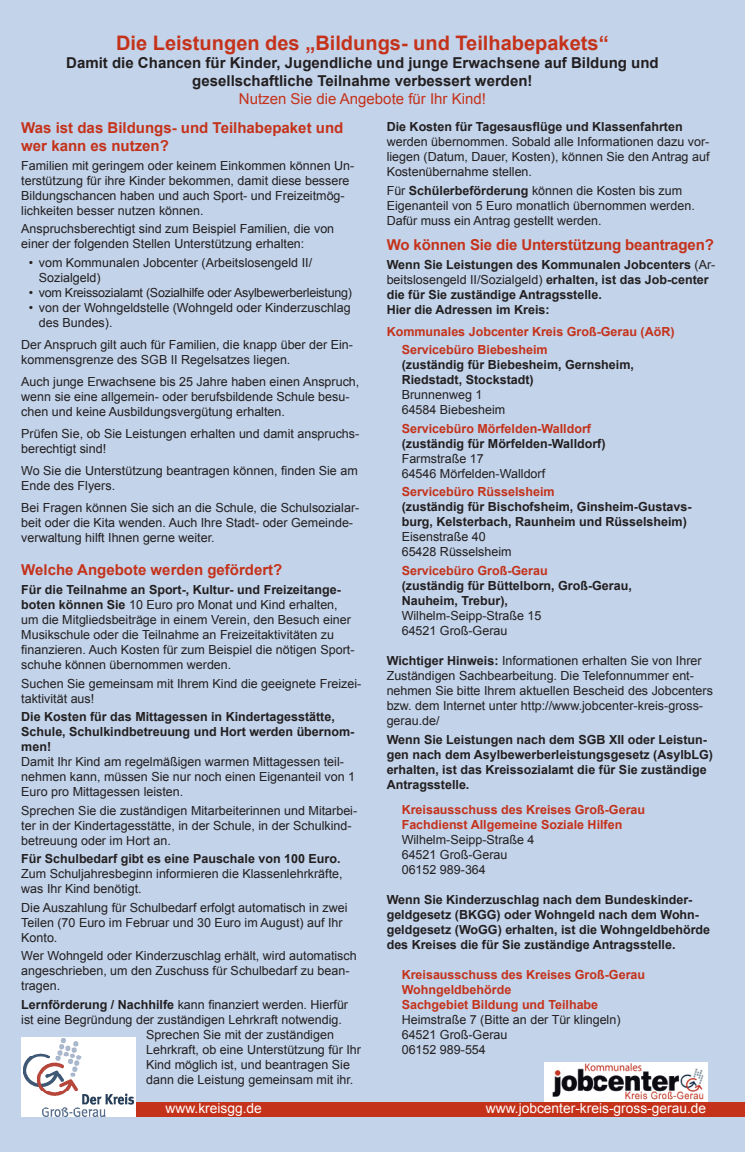
<style>
.page{position:relative;width:745px;height:1152px;background:#fff}
.page>*{position:absolute;margin:0;border:0;box-sizing:border-box;transform-origin:0 0}
.t1{font:700 20px "Arial";color:#c5321a}
.t2{font:700 15px/18px "Arial";color:#c5321a}
.t3{font:700 15px/18px "Arial";color:#231f20;text-align:center}
.t4{font:15px "Arial";color:#c5321a}
.t5{font:13.75px "Arial";color:#fff}
.t6{font:12.5px/15px "Arial";color:#231f20}
.t7{font:700 12.5px/15px "Arial";color:#231f20}
.t8{font:700 12.5px/15px "Arial";color:#c5321a}
.t9{font:12.5px "Arial";letter-spacing:-.02em;color:#231f20}
.s1{font-weight:700}
.s2{font-weight:400}
</style>
<div class="page">
<div style="left:0;top:0;width:744px;height:1152px;background:#c2d3ea"></div>
<img style="left:544px;top:1062px;width:163px;height:40px">
<div style="left:135px;top:1102px;width:609px;height:14px;background:#c5321a"></div>
<div style="left:21px;top:1036px;width:114px;height:80px;background:#fff"></div>
<img style="left:23px;top:1038px;width:110px;height:78px">
<h1 class="t1" style="left:116px;top:30px;width:493px">Die Leistungen des „Bildungs- und Teilhabepakets“</h1>
<p class="t3" style="left:66px;top:54px;width:593px">Damit die Chancen für Kinder, Jugendliche und junge Erwachsene auf Bildung und gesellschaftliche Teilnahme verbessert werden!</p>
<p class="t4" style="left:239px;top:89px;width:248px">Nutzen Sie die Angebote für Ihr Kind!</p>
<p class="t2" style="left:21px;top:119px;width:323px">Was ist das Bildungs- und Teilhabepaket und wer kann es nutzen?</p>
<p class="t6" style="left:21px;top:158px;width:334px">Familien mit geringem oder keinem Einkommen können Un&shy;terstützung für ihre Kinder bekommen, damit diese bessere Bildungschancen haben und auch Sport- und Freizeitmög&shy;lichkeiten besser nutzen können.</p>
<p class="t6" style="left:21px;top:221px;width:314px">Anspruchsberechtigt sind zum Beispiel Familien, die von einer der folgenden Stellen Unterstützung erhalten:</p>
<p class="t6" style="left:39px;top:255px;width:275px;text-indent:-10px">• vom Kommunalen Jobcenter (Arbeitslosengeld II/<br>Sozialgeld)</p>
<p class="t9" style="left:29px;top:284px;width:324px">• vom Kreissozialamt (Sozialhilfe oder Asylbewerberleistung)</p>
<p class="t6" style="left:39px;top:300px;width:313px;text-indent:-10px">• von der Wohngeldstelle (Wohngeld oder Kinderzuschlag des Bundes).</p>
<p class="t6" style="left:21px;top:337px;width:333px">Der Anspruch gilt auch für Familien, die knapp über der Ein&shy;kommensgrenze des SGB II Regelsatzes liegen.</p>
<p class="t6" style="left:21px;top:374px;width:339px">Auch junge Erwachsene bis 25 Jahre haben einen Anspruch, wenn sie eine allgemein- oder berufsbildende Schule besu&shy;chen und keine Ausbildungsvergütung erhalten.</p>
<p class="t6" style="left:21px;top:426px;width:339px">Prüfen Sie, ob Sie Leistungen erhalten und damit anspruchs&shy;berechtigt sind!</p>
<p class="t6" style="left:21px;top:463px;width:338px">Wo Sie die Unterstützung beantragen können, finden Sie am<br>Ende des Flyers.</p>
<p class="t6" style="left:21px;top:500px;width:339px">Bei Fragen können Sie sich an die Schule, die Schulsozialar&shy;beit oder die Kita wenden. Auch Ihre Stadt- oder Gemeinde&shy;verwaltung hilft Ihnen gerne weiter.</p>
<p class="t2" style="left:21px;top:561px;width:262px">Welche Angebote werden gefördert?</p>
<p class="t6" style="left:21px;top:582px;width:334px"><span class="s1">Für die Teilnahme an Sport-, Kultur- und Freizeitange&shy;boten können Sie</span> 10 Euro pro Monat und Kind erhalten, um die Mitgliedsbeiträge in einem Verein, den Besuch einer Musikschule oder die Teilnahme an Freizeitaktivitäten zu finanzieren. Auch Kosten für zum Beispiel die nötigen Sport&shy;schuhe können übernommen werden.</p>
<p class="t6" style="left:21px;top:676px;width:341px">Suchen Sie gemeinsam mit Ihrem Kind die geeignete Freizei&shy;taktivität aus!</p>
<p class="t7" style="left:21px;top:709px;width:334px">Die Kosten für das Mittagessen in Kindertagesstätte,<br>Schule, Schulkindbetreuung und Hort werden übernom&shy;men!</p>
<p class="t6" style="left:21px;top:754px;width:335px">Damit Ihr Kind am regelmäßigen warmen Mittagessen teil&shy;nehmen kann, müssen Sie nur noch einen Eigenanteil von 1<br>Euro pro Mittagessen leisten.</p>
<p class="t6" style="left:21px;top:803px;width:337px">Sprechen Sie die zuständigen Mitarbeiterinnen und Mitarbei&shy;ter in der Kindertagesstätte, in der Schule, in der Schulkind&shy;betreuung oder im Hort an.</p>
<p class="t7" style="left:21px;top:851px;width:320px">Für Schulbedarf gibt es eine Pauschale von 100 Euro.</p>
<p class="t6" style="left:21px;top:866px;width:322px">Zum Schuljahresbeginn informieren die Klassenlehrkräfte, was Ihr Kind benötigt.</p>
<p class="t6" style="left:21px;top:900px;width:327px">Die Auszahlung für Schulbedarf erfolgt automatisch in zwei<br>Teilen (70 Euro im Februar und 30 Euro im August) auf Ihr<br>Konto.</p>
<p class="t6" style="left:21px;top:948px;width:337px">Wer Wohngeld oder Kinderzuschlag erhält, wird automatisch angeschrieben, um den Zuschuss für Schulbedarf zu bean&shy;tragen.</p>
<p class="t6" style="left:21px;top:997px;width:328px"><span class="s1">Lernförderung / Nachhilfe</span> kann finanziert werden. Hierfür</p>
<p class="t6" style="left:21px;top:1012px;width:322px">ist eine Begründung der zuständigen Lehrkraft notwendig.</p>
<p class="t6" style="left:146px;top:1027px;width:189px">Sprechen Sie mit der zuständigen</p>
<p class="t6" style="left:146px;top:1042px;width:216px">Lehrkraft, ob eine Unterstützung für Ihr</p>
<p class="t6" style="left:146px;top:1057px;width:205px">Kind möglich ist, und beantragen Sie</p>
<p class="t6" style="left:146px;top:1072px;width:209px">dann die Leistung gemeinsam mit ihr.</p>
<p class="t7" style="left:386px;top:120px;width:297px">Die Kosten für Tagesausflüge und Klassenfahrten</p>
<p class="t6" style="left:386px;top:135px;width:324px;text-align:justify">werden übernommen. Sobald alle Informationen dazu vor&shy;liegen (Datum, Dauer, Kosten), können Sie den Antrag auf Kostenübernahme stellen.</p>
<p class="t6" style="left:386px;top:183px;width:309px">Für <span class="s1">Schülerbeförderung</span> können die Kosten bis zum<br>Eigenanteil von 5 Euro monatlich übernommen werden.<br>Dafür muss ein Antrag gestellt werden.</p>
<p class="t2" style="left:386px;top:236px;width:328px">Wo können Sie die Unterstützung beantragen?</p>
<p class="t7" style="left:386px;top:257px;width:330px">Wenn Sie Leistungen des Kommunalen Jobcenters <span class="s2">(Ar&shy;beitslosengeld II/Sozialgeld)</span> erhalten, ist das Job-center die für Sie zuständige Antragsstelle.<br>Hier die Adressen im Kreis:</p>
<p class="t8" style="left:401px;top:322px;width:274px;line-height:18.5px;text-indent:-15px">Kommunales Jobcenter Kreis Groß-Gerau (AöR)<br>Servicebüro Biebesheim</p>
<p class="t7" style="left:401px;top:358px;width:233px">(zuständig für Biebesheim, Gernsheim,<br>Riedstadt, Stockstadt)</p>
<p class="t6" style="left:401px;top:387px;width:105px">Brunnenweg 1<br>64584 Biebesheim</p>
<p class="t8" style="left:401px;top:421px;width:191px">Servicebüro Mörfelden-Walldorf</p>
<p class="t7" style="left:401px;top:436px;width:205px">(zuständig für Mörfelden-Walldorf)</p>
<p class="t6" style="left:401px;top:451px;width:145px">Farmstraße 17<br>64546 Mörfelden-Walldorf</p>
<p class="t8" style="left:401px;top:485px;width:154px">Servicebüro Rüsselsheim</p>
<p class="t7" style="left:401px;top:500px;width:291px">(zuständig für Bischofsheim, Ginsheim-Gustavs&shy;burg, Kelsterbach, Raunheim und Rüsselsheim)</p>
<p class="t6" style="left:401px;top:529px;width:111px">Eisenstraße 40<br>65428 Rüsselsheim</p>
<p class="t8" style="left:401px;top:563px;width:147px">Servicebüro Groß-Gerau</p>
<p class="t7" style="left:401px;top:578px;width:231px">(zuständig für Büttelborn, Groß-Gerau,<br>Nauheim, Trebur),</p>
<p class="t6" style="left:401px;top:608px;width:141px">Wilhelm-Seipp-Straße 15<br>64521 Groß-Gerau</p>
<p class="t6" style="left:386px;top:653px;width:327px"><span class="s1">Wichtiger Hinweis:</span> Informationen erhalten Sie von Ihrer Zuständigen Sachbearbeitung. Die Telefonnummer ent&shy;nehmen Sie bitte Ihrem aktuellen Bescheid des Jobcenters bzw. dem Internet unter http://www.jobcenter-kreis-gross&shy;gerau.de/</p>
<p class="t7" style="left:386px;top:732px;width:327px">Wenn Sie Leistungen nach dem SGB XII oder Leistun&shy;gen nach dem Asylbewerberleistungsgesetz (AsylbLG) erhalten, ist das Kreissozialamt die für Sie zuständige Antragsstelle.</p>
<p class="t8" style="left:401px;top:802px;width:245px">Kreisausschuss des Kreises Groß-Gerau<br>Fachdienst Allgemeine Soziale Hilfen</p>
<p class="t6" style="left:401px;top:832px;width:134px">Wilhelm-Seipp-Straße 4<br>64521 Groß-Gerau<br>06152 989-364</p>
<p class="t7" style="left:386px;top:892px;width:325px">Wenn Sie Kinderzuschlag nach dem Bundeskinder&shy;geldgesetz (BKGG) oder Wohngeld nach dem Wohn&shy;geldgesetz (WoGG) erhalten, ist die Wohngeldbehörde des Kreises die für Sie zuständige Antragsstelle.</p>
<p class="t8" style="left:401px;top:967px;width:245px">Kreisausschuss des Kreises Groß-Gerau<br>Wohngeldbehörde<br>Sachgebiet Bildung und Teilhabe</p>
<p class="t6" style="left:401px;top:1012px;width:220px">Heimstraße 7 (Bitte an der Tür klingeln)<br>64521 Groß-Gerau<br>06152 989-554</p>
<p class="t5" style="left:165px;top:1098px;width:98px">www.kreisgg.de</p>
<p class="t5" style="left:485px;top:1098px;width:222px">www.jobcenter-kreis-gross-gerau.de</p>
</div>
